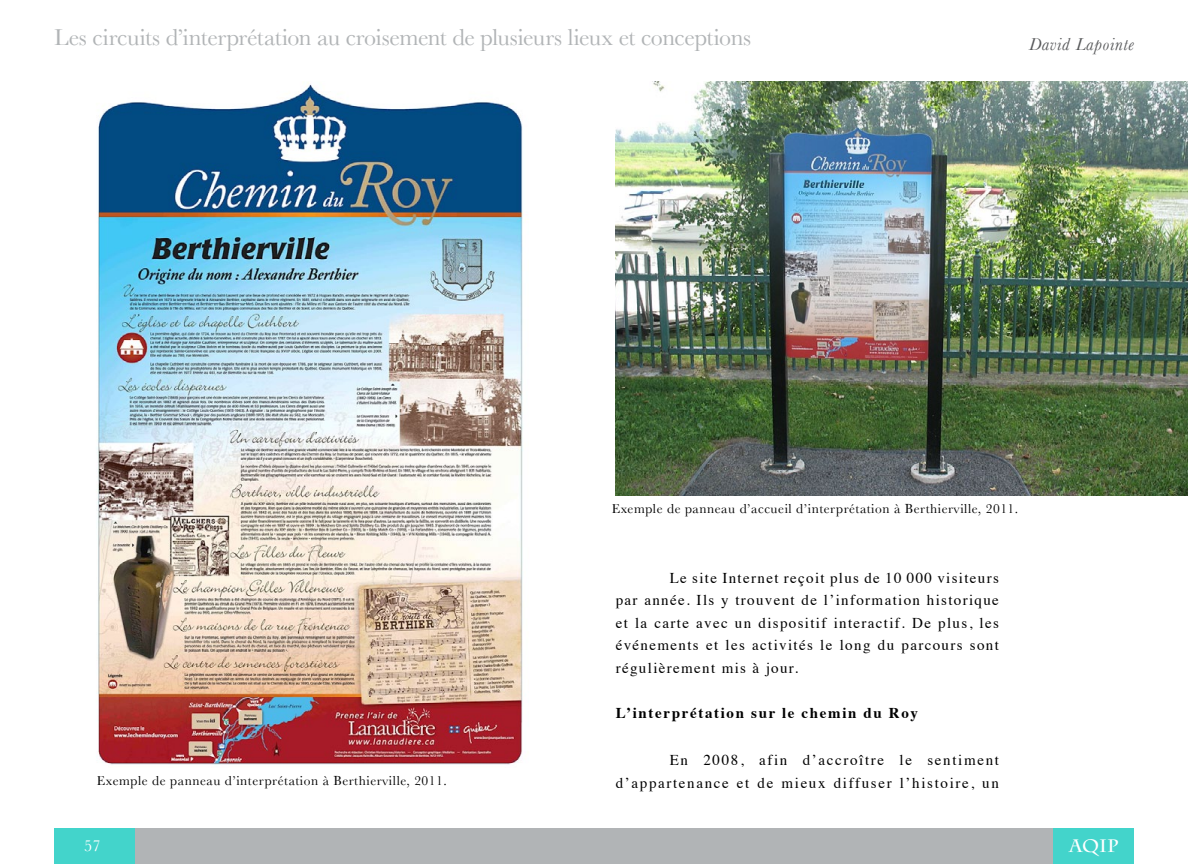
<style>
.page{position:relative;width:1188px;height:864px;background:#fff}
.page>*{position:absolute;margin:0;border:0;box-sizing:border-box;transform-origin:0 0}
.t1{font:24px "Baskerville";letter-spacing:-.015em;color:#b1b4b6}
.t2{font:italic 18px "Baskerville";letter-spacing:.04em;color:#58595b}
.t3{font:700 18px "Charlemagne Std";color:#fff}
.t4{font:16.5px "Baskerville";color:#fff}
.t5{font:15px/22.5px "Times";letter-spacing:.11em;color:#000;text-align:justify}
.t6{font:700 15px "Times";letter-spacing:.11em;color:#000}
.t7{font:13.5px "Baskerville";letter-spacing:.04em;color:#000}
</style>
<div class="page">
<div style="left:135px;top:828px;width:918px;height:36px;background:#b1b4b6"></div>
<div style="left:54px;top:828px;width:81px;height:36px;background:#43d4cb"></div>
<div style="left:1053px;top:828px;width:81px;height:36px;background:#43d4cb"></div>
<img style="left:97px;top:82px;width:429px;height:683px">
<img style="left:615px;top:81px;width:573px;height:414px">
<h1 class="t1" style="left:54px;top:23px;width:699px">Les circuits d’interprétation au croisement de plusieurs lieux et conceptions</h1>
<p class="t2" style="left:1029px;top:34px;width:106px">David Lapointe</p>
<p class="t7" style="left:97px;top:773px;width:351px">Exemple de panneau d’interprétation à Berthierville, 2011.</p>
<p class="t7" style="left:612px;top:501px;width:408px">Exemple de panneau d’accueil d’interprétation à Berthierville, 2011.</p>
<p class="t5" style="left:616px;top:565px;width:385px;text-indent:54px">Le site Internet reçoit plus de 10 000 visiteurs par année. Ils y trouvent de l’information historique et la carte avec un dispositif interactif. De plus, les événements et les activités le long du parcours sont régulièrement mis à jour.</p>
<p class="t6" style="left:616px;top:699px;width:304px">L’interprétation sur le chemin du Roy</p>
<p class="t5" style="left:616px;top:747px;width:385px;line-height:23.2px;text-align:right">En 2008, afin d’accroître le sentiment d’appartenance et de mieux diffuser l’histoire, un</p>
<p class="t4" style="left:84px;top:836px;width:18px">57</p>
<p class="t3" style="left:1069px;top:836px;width:51px">AQIP</p>
</div>
